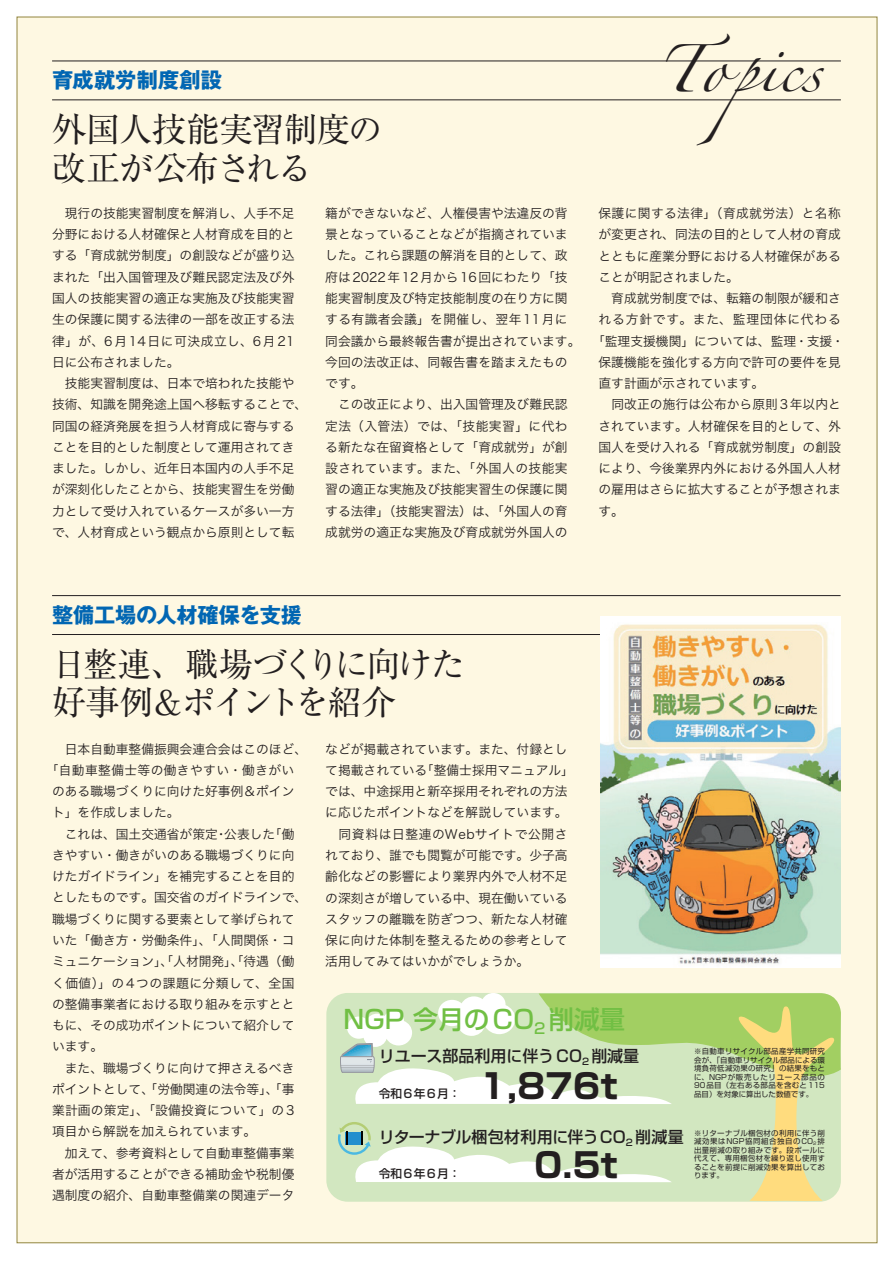
<style>
.page{position:relative;width:893px;height:1263px;background:#fff}
.page>*{position:absolute;margin:0;border:0;box-sizing:border-box;transform-origin:0 0}
.t1{font:42.45px "Zapfino";color:#231f20}
.t2{font:34.05px/38.2px "Ryumin Pro";letter-spacing:-.065em;color:#231f20}
.t3{font:34.05px/38.2px "Ryumin Pro";letter-spacing:-.045em;color:#231f20}
.t4{font:700 34.05px "Shin Go Pro";color:#231f20}
.t5{font:500 25.5px "Shin Go Pro";color:#71bf44}
.t6{font:700 21.3px "Gothic MB101 Pro";letter-spacing:-.005em;color:#0166b3}
.t7{font:500 15.9px "Shin Go Pro";color:#231f20}
.t8{font:12.75px/21.3px "Hira Kaku Pro W3";color:#231f20}
.t9{font:12.75px "Hira Kaku Pro W3";letter-spacing:.03em;color:#231f20}
.t10{font:12.75px "Hira Kaku Pro W3";letter-spacing:.04em;color:#231f20}
.t11{font:12.75px "Hira Kaku Pro W3";letter-spacing:.065em;color:#231f20}
.t12{font:500 11.7px "Shin Go Pro";color:#231f20}
.t13{font:7.5px/8.6px "Shin Go Pro";letter-spacing:.04em;color:#231f20;text-align:justify}
</style>
<div class="page">
<div style="left:17px;top:17px;width:860px;height:1226px;background:#fef8e2"></div>
<div style="left:326px;top:993px;width:515px;height:209px;background:#d2e7c0;border-radius:21px"></div>
<svg style="left:338px;top:993px;width:503px;height:208px"></svg>
<hr style="left:52px;top:61px;width:789px;height:1px;background:#231f20">
<hr style="left:52px;top:100px;width:789px;height:1px;background:#231f20">
<hr style="left:52px;top:595px;width:789px;height:1px;background:#231f20">
<hr style="left:52px;top:634px;width:789px;height:1px;background:#231f20">
<img style="left:601px;top:616px;width:240px;height:352px">
<h3 class="t6" style="left:52px;top:63px;width:172px">育成就労制度創設</h3>
<h2 class="t3" style="left:52px;top:108px;width:332px">外国人技能実習制度の改正が公布される</h2>
<h1 class="t1" style="left:657px;top:51px;width:166px">To pics</h1>
<p class="t8" style="left:52px;top:202px;width:257px">　現行の技能実習制度を解消し、人手不足分野における人材確保と人材育成を目的とする「育成就労制度」の創設などが盛り込まれた「出入国管理及び難民認定法及び外国人の技能実習の適正な実施及び技能実習生の保護に関する法律の一部を改正する法律」が、6月14日に可決成立し、6月21日に公布されました。<br>　技能実習制度は、日本で培われた技能や技術、知識を開発途上国へ移転することで、同国の経済発展を担う人材育成に寄与することを目的とした制度として運用されてきました。しかし、近年日本国内の人手不足が深刻化したことから、技能実習生を労働力として受け入れているケースが多い一方で、人材育成という観点から原則として転</p>
<p class="t8" style="left:325px;top:202px;width:257px">籍ができないなど、人権侵害や法違反の背景となっていることなどが指摘されていました。これら課題の解消を目的として、政府は2022年12月から16回にわたり「技能実習制度及び特定技能制度の在り方に関する有識者会議」を開催し、翌年11月に同会議から最終報告書が提出されています。今回の法改正は、同報告書を踏まえたものです。<br>　この改正により、出入国管理及び難民認定法（入管法）では、「技能実習」に代わる新たな在留資格として「育成就労」が創設されています。また、「外国人の技能実習の適正な実施及び技能実習生の保護に関する法律」（技能実習法）は、「外国人の育成就労の適正な実施及び育成就労外国人の</p>
<p class="t9" style="left:598px;top:202px;width:244px">保護に関する法律」（育成就労法）と名称</p>
<p class="t8" style="left:598px;top:223px;width:244px">が変更され、同法の目的として人材の育成</p>
<p class="t8" style="left:598px;top:244px;width:244px">とともに産業分野における人材確保がある</p>
<p class="t8" style="left:598px;top:265px;width:142px">ことが明記されました。</p>
<p class="t8" style="left:598px;top:287px;width:244px">　育成就労制度では、転籍の制限が緩和さ</p>
<p class="t11" style="left:598px;top:308px;width:244px">れる方針です。また、監理団体に代わる</p>
<p class="t8" style="left:592px;top:329px;width:253px">「監理支援機関」については、監理・支援・</p>
<p class="t8" style="left:598px;top:351px;width:244px">保護機能を強化する方向で許可の要件を見</p>
<p class="t8" style="left:598px;top:372px;width:167px">直す計画が示されています。</p>
<p class="t8" style="left:598px;top:393px;width:244px">　同改正の施行は公布から原則3年以内と</p>
<p class="t8" style="left:598px;top:414px;width:244px">されています。人材確保を目的として、外</p>
<p class="t8" style="left:598px;top:436px;width:244px">国人を受け入れる「育成就労制度」の創設</p>
<p class="t8" style="left:598px;top:457px;width:244px">により、今後業界内外における外国人人材</p>
<p class="t8" style="left:598px;top:478px;width:244px">の雇用はさらに拡大することが予想されま</p>
<p class="t8" style="left:598px;top:499px;width:27px">す。</p>
<h3 class="t6" style="left:52px;top:597px;width:252px">整備工場の人材確保を支援</h3>
<h2 class="t2" style="left:52px;top:643px;width:414px">日整連、職場づくりに向けた好事例＆ポイントを紹介</h2>
<p class="t8" style="left:52px;top:737px;width:257px">　日本自動車整備振興会連合会はこのほど、</p>
<p class="t9" style="left:46px;top:759px;width:250px">「自動車整備士等の働きやすい・働きがい</p>
<p class="t8" style="left:52px;top:780px;width:244px">のある職場づくりに向けた好事例＆ポイン</p>
<p class="t8" style="left:52px;top:801px;width:129px">ト」を作成しました。</p>
<p class="t8" style="left:52px;top:822px;width:244px">　これは、国土交通省が策定・公表した「働</p>
<p class="t8" style="left:52px;top:843px;width:244px">きやすい・働きがいのある職場づくりに向</p>
<p class="t8" style="left:52px;top:865px;width:244px">けたガイドライン」を補完することを目的</p>
<p class="t8" style="left:52px;top:886px;width:257px">としたものです。国交省のガイドラインで、</p>
<p class="t8" style="left:52px;top:907px;width:244px">職場づくりに関する要素として挙げられて</p>
<p class="t8" style="left:52px;top:929px;width:244px">いた「働き方・労働条件」、「人間関係・コ</p>
<p class="t8" style="left:52px;top:950px;width:244px">ミュニケーション」、「人材開発」、「待遇（働</p>
<p class="t10" style="left:52px;top:971px;width:244px">く価値）」の4つの課題に分類して、全国</p>
<p class="t8" style="left:52px;top:992px;width:244px">の整備事業者における取り組みを示すとと</p>
<p class="t8" style="left:52px;top:1014px;width:244px">もに、その成功ポイントについて紹介して</p>
<p class="t8" style="left:52px;top:1035px;width:53px">います。</p>
<p class="t8" style="left:52px;top:1056px;width:244px">　また、職場づくりに向けて押さえるべき</p>
<p class="t8" style="left:52px;top:1077px;width:244px">ポイントとして、「労働関連の法令等」、「事</p>
<p class="t8" style="left:52px;top:1099px;width:244px">業計画の策定」、「設備投資について」の3</p>
<p class="t8" style="left:52px;top:1120px;width:206px">項目から解説を加えられています。</p>
<p class="t8" style="left:52px;top:1141px;width:244px">　加えて、参考資料として自動車整備事業</p>
<p class="t8" style="left:52px;top:1162px;width:244px">者が活用することができる補助金や税制優</p>
<p class="t8" style="left:52px;top:1184px;width:244px">遇制度の紹介、自動車整備業の関連データ</p>
<p class="t8" style="left:325px;top:737px;width:250px">などが掲載されています。また、付録として掲載されている「整備士採用マニュアル」では、中途採用と新卒採用それぞれの方法に応じたポイントなどを解説しています。　同資料は日整連のWebサイトで公開されており、誰でも閲覧が可能です。少子高齢化などの影響により業界内外で人材不足の深刻さが増している中、現在働いているスタッフの離職を防ぎつつ、新たな人材確保に向けた体制を整えるための参考として活用してみてはいかがでしょうか。</p>
<h3 class="t5" style="left:343px;top:998px;width:283px">NGP 今月のCO<sub>2</sub> 削減量</h3>
<p class="t7" style="left:379px;top:1043px;width:262px">リユース部品利用に伴うCO<sub>2</sub> 削減量</p>
<p class="t12" style="left:379px;top:1084px;width:83px">令和６年６月：</p>
<h2 class="t4" style="left:479px;top:1059px;width:140px">1,876t</h2>
<p class="t7" style="left:379px;top:1124px;width:307px">リターナブル梱包材利用に伴うCO<sub>2</sub> 削減量</p>
<p class="t12" style="left:379px;top:1163px;width:83px">令和６年６月：</p>
<h2 class="t4" style="left:534px;top:1138px;width:85px">0.5t</h2>
<p class="t13" style="left:694px;top:1046px;width:132px">※自動車リサイクル部品産学共同研究会が、「自動車リサイクル部品による環境負荷低減効果の研究」の結果をもとに、NGPが販売したリユース部品の90品目（左右ある部品を含むと115品目）を対象に算出した数値です。</p>
<p class="t13" style="left:694px;top:1127px;width:132px">※リターナブル梱包材の利用に伴う削減効果はNGP協同組合独自のCO<sub>2</sub>排出量削減の取り組みです。段ボールに代えて、専用梱包材を繰り返し使用することを前提に削減効果を算出しております。</p>
</div>
